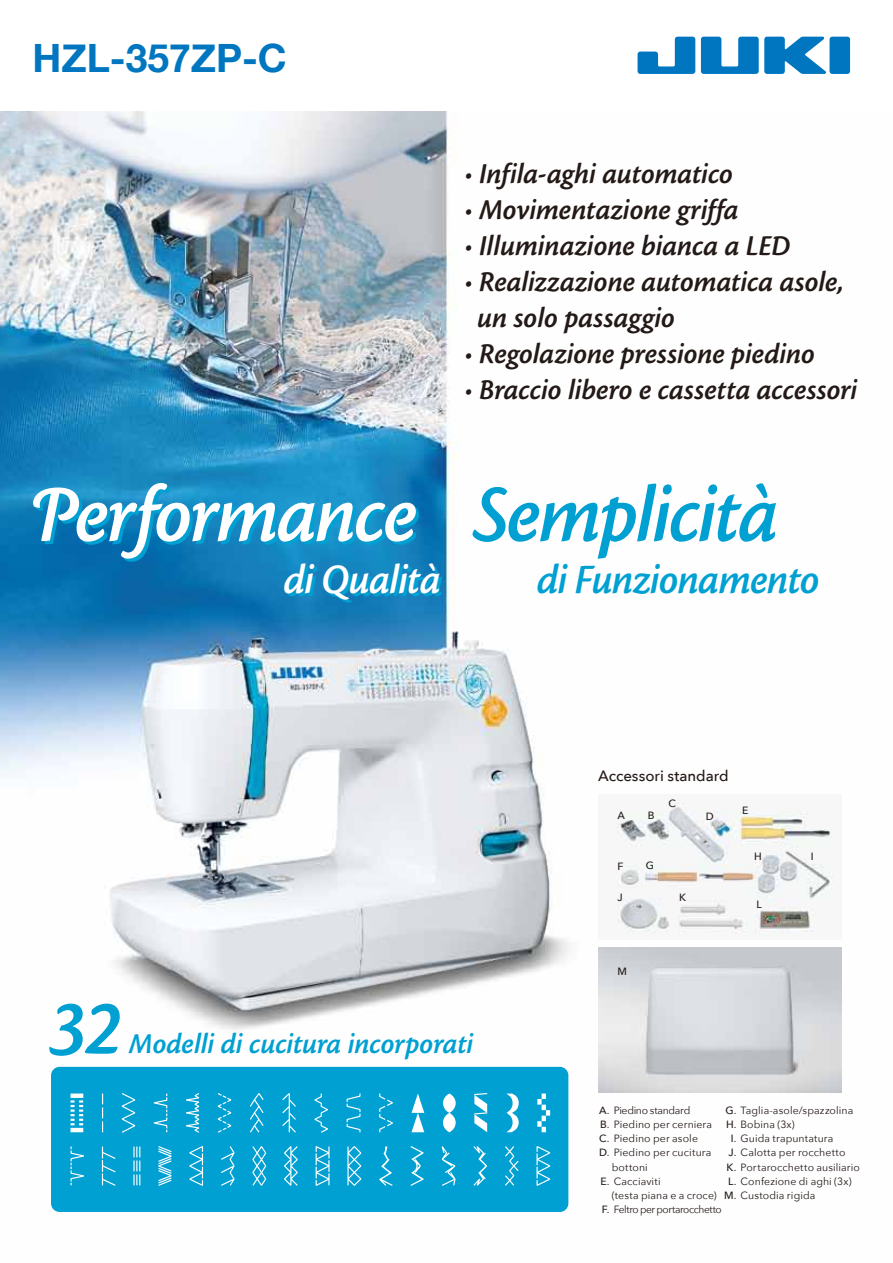
<style>
.page{position:relative;width:893px;height:1263px;background:#fff}
.page>*{position:absolute;margin:0;border:0;box-sizing:border-box;transform-origin:0 0}
.t1{font:84px "Cronos MM Sw 574 72";letter-spacing:-.015em;color:#fff}
.t2{font:84px "Cronos MM Sw 574 72";letter-spacing:-.015em;color:#00a0d2}
.t3{font:82.5px "Cronos MM It 574 11";color:#00a0d2}
.t4{font:43.5px "Cronos MM It 574 72";letter-spacing:-.01em;color:#00a0d2}
.t5{font:43.5px "Cronos MM It 574 72";letter-spacing:-.01em;color:#fff}
.t6{font:700 39px "Helvetica Neue";color:#0076c0}
.t7{font:30px/36px "Cronos MM It 574 11";letter-spacing:-.005em;color:#231916}
.t8{font:30px "Cronos MM It 574 11";letter-spacing:-.01em;color:#00a0d2}
.t9{font:500 15px "Avenir Next";letter-spacing:-.005em;color:#231916}
.t10{font:10.5px "Avenir Next";letter-spacing:.01em;color:#231916}
.t11{font:10.5px "Avenir Next";letter-spacing:-.04em;color:#231916}
.t12{font:10.5px "Avenir Next";letter-spacing:-.035em;color:#231916}
.t13{font:500 10.5px "Avenir Next";color:#231916}
.s1{font-weight:500}
</style>
<div class="page">
<img style="left:0;top:111px;width:842px;height:1101px">
<img style="left:598px;top:794px;width:244px;height:145px">
<img style="left:598px;top:948px;width:244px;height:145px">
<div style="left:829px;top:37px;width:21px;height:37px;background:#0076c0;border-radius:3px"></div>
<svg style="left:701px;top:37px;width:125px;height:37px"></svg>
<svg style="left:637px;top:37px;width:58px;height:37px"></svg>
<div style="left:51px;top:1067px;width:517px;height:145px;background:#00a0d2;border-radius:9px"></div>
<svg style="left:71px;top:1100px;width:12px;height:25px"></svg>
<div style="left:71px;top:1093px;width:12px;height:5px;background:#fff"></div>
<hr style="left:71px;top:1128px;width:12px;height:4px;background:#fff">
<svg style="left:102px;top:1093px;width:1px;height:39px"></svg>
<svg style="left:122px;top:1093px;width:13px;height:40px"></svg>
<svg style="left:154px;top:1093px;width:13px;height:39px"></svg>
<svg style="left:186px;top:1093px;width:13px;height:40px"></svg>
<svg style="left:218px;top:1093px;width:13px;height:40px"></svg>
<svg style="left:315px;top:1093px;width:13px;height:40px"></svg>
<svg style="left:347px;top:1093px;width:14px;height:39px"></svg>
<svg style="left:411px;top:1093px;width:13px;height:39px"></svg>
<svg style="left:537px;top:1093px;width:13px;height:39px"></svg>
<svg style="left:506px;top:1093px;width:13px;height:39px"></svg>
<svg style="left:474px;top:1093px;width:13px;height:39px"></svg>
<svg style="left:443px;top:1093px;width:13px;height:20px"></svg>
<svg style="left:443px;top:1113px;width:13px;height:19px"></svg>
<svg style="left:71px;top:1146px;width:13px;height:39px"></svg>
<svg style="left:102px;top:1146px;width:14px;height:40px"></svg>
<svg style="left:133px;top:1146px;width:7px;height:39px"></svg>
<svg style="left:158px;top:1146px;width:14px;height:40px"></svg>
<svg style="left:189px;top:1146px;width:14px;height:40px"></svg>
<svg style="left:221px;top:1146px;width:13px;height:40px"></svg>
<svg style="left:252px;top:1146px;width:14px;height:40px"></svg>
<svg style="left:284px;top:1146px;width:14px;height:40px"></svg>
<svg style="left:316px;top:1146px;width:14px;height:40px"></svg>
<svg style="left:379px;top:1146px;width:14px;height:40px"></svg>
<svg style="left:410px;top:1146px;width:14px;height:40px"></svg>
<svg style="left:442px;top:1146px;width:14px;height:40px"></svg>
<svg style="left:505px;top:1146px;width:14px;height:40px"></svg>
<svg style="left:473px;top:1146px;width:14px;height:40px"></svg>
<svg style="left:536px;top:1146px;width:14px;height:40px"></svg>
<svg style="left:250px;top:1093px;width:14px;height:39px"></svg>
<svg style="left:282px;top:1093px;width:14px;height:40px"></svg>
<svg style="left:347px;top:1146px;width:14px;height:40px"></svg>
<svg style="left:379px;top:1093px;width:14px;height:39px"></svg>
<h3 class="t6" style="left:32px;top:28px;width:256px">HZL-357ZP-C</h3>
<h3 class="t7" style="left:464px;top:156px;width:270px">• Infila-aghi automatico</h3>
<h3 class="t7" style="left:464px;top:192px;width:275px">• Movimentazione griffa</h3>
<h3 class="t7" style="left:464px;top:228px;width:327px">• Illuminazione bianca a LED</h3>
<h3 class="t7" style="left:477px;top:264px;width:368px;text-indent:-13px">• Realizzazione automatica asole, un solo passaggio</h3>
<h3 class="t7" style="left:464px;top:336px;width:352px">• Regolazione pressione piedino</h3>
<h3 class="t7" style="left:464px;top:372px;width:394px">• Braccio libero e cassetta accessori</h3>
<h1 class="t1" style="left:28px;top:469px;width:389px">Performance</h1>
<h3 class="t5" style="left:283px;top:556px;width:158px">di Qualità</h3>
<h1 class="t2" style="left:473px;top:470px;width:306px">Semplicità</h1>
<h3 class="t4" style="left:537px;top:556px;width:284px">di Funzionamento</h3>
<h3 class="t9" style="left:598px;top:763px;width:132px">Accessori standard</h3>
<p class="t13" style="left:617px;top:807px;width:9px">A</p>
<p class="t13" style="left:648px;top:807px;width:8px">B</p>
<p class="t13" style="left:668px;top:795px;width:9px">C</p>
<p class="t13" style="left:617px;top:857px;width:7px">F</p>
<p class="t13" style="left:646px;top:857px;width:10px">G</p>
<p class="t13" style="left:617px;top:888px;width:7px">J</p>
<p class="t13" style="left:679px;top:888px;width:8px">K</p>
<p class="t13" style="left:706px;top:807px;width:9px">D</p>
<p class="t13" style="left:742px;top:801px;width:8px">E</p>
<p class="t13" style="left:754px;top:847px;width:9px">H</p>
<p class="t13" style="left:757px;top:895px;width:7px">L</p>
<p class="t13" style="left:617px;top:962px;width:11px">M</p>
<p class="t13" style="left:811px;top:847px;width:4px">I</p>
<h2 class="t3" style="left:48px;top:983px;width:76px">32</h2>
<h3 class="t8" style="left:129px;top:1028px;width:346px">Modelli di cucitura incorporati</h3>
<p class="t12" style="left:599px;top:1101px;width:93px"><span class="s1">A</span>. Piedino standard</p>
<p class="t10" style="left:600px;top:1115px;width:114px"><span class="s1">B</span>. Piedino per cerniera</p>
<p class="t10" style="left:599px;top:1129px;width:100px"><span class="s1">C</span>. Piedino per asole</p>
<p class="t10" style="left:599px;top:1144px;width:114px"><span class="s1">D</span>. Piedino per cucitura</p>
<p class="t10" style="left:612px;top:1158px;width:37px">bottoni</p>
<p class="t10" style="left:600px;top:1172px;width:62px"><span class="s1">E</span>. Cacciaviti</p>
<p class="t10" style="left:612px;top:1186px;width:107px">(testa piana e a croce)</p>
<p class="t11" style="left:602px;top:1201px;width:122px"><span class="s1">F</span>. Feltro per portarocchetto</p>
<p class="t10" style="left:725px;top:1101px;width:129px"><span class="s1">G</span>. Taglia-asole/spazzolina</p>
<p class="t10" style="left:726px;top:1115px;width:70px"><span class="s1">H</span>. Bobina (3x)</p>
<p class="t10" style="left:731px;top:1129px;width:104px"><span class="s1">I</span>. Guida trapuntatura</p>
<p class="t10" style="left:729px;top:1144px;width:118px"><span class="s1">J</span>. Calotta per rocchetto</p>
<p class="t10" style="left:726px;top:1158px;width:135px"><span class="s1">K</span>. Portarocchetto ausiliario</p>
<p class="t10" style="left:728px;top:1172px;width:125px"><span class="s1">L</span>. Confezione di aghi (3x)</p>
<p class="t10" style="left:724px;top:1186px;width:93px"><span class="s1">M</span>. Custodia rigida</p>
</div>
